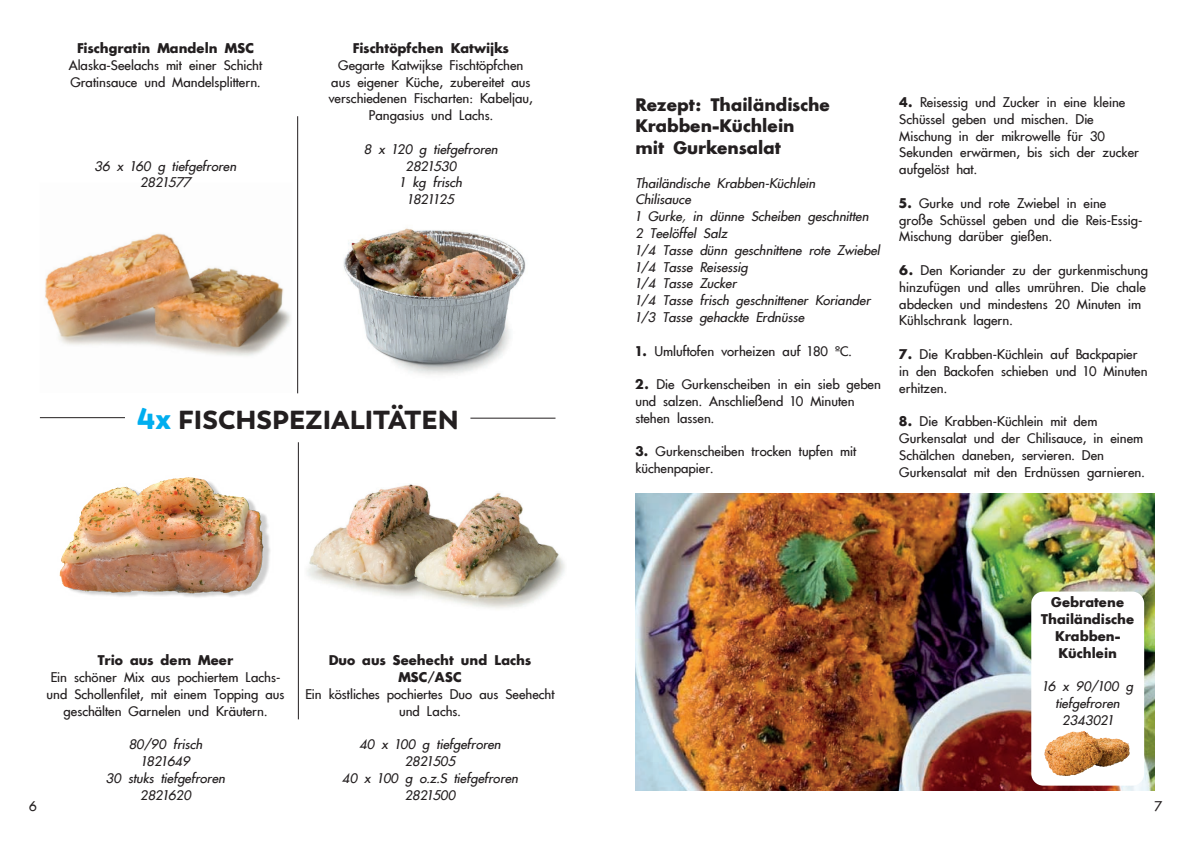
<style>
.page{position:relative;width:1191px;height:842px;background:#fff}
.page>*{position:absolute;margin:0;border:0;box-sizing:border-box;transform-origin:0 0}
.t1{font:900 26px "Boston";color:#231f20}
.t2{font:700 18px/21.6px "Intrepid";color:#231f20}
.t3{font:14px/16.8px "Intrepid";color:#231f20}
.t4{font:italic 14px/16.8px "Intrepid";color:#231f20;text-align:center}
.t5{font:700 14px/16.8px "Intrepid";color:#231f20;text-align:center}
.s1{font-size:30px;color:#00aeef}
.s2{font-weight:700}
</style>
<div class="page">
<img style="left:635px;top:493px;width:519px;height:298px">
<img style="left:45px;top:233px;width:246px;height:123px">
<img style="left:343px;top:228px;width:183px;height:147px">
<img style="left:59px;top:477px;width:211px;height:120px">
<img style="left:307px;top:484px;width:258px;height:125px">
<hr style="left:297px;top:116px;width:1px;height:277px;background:#231f20">
<hr style="left:298px;top:442px;width:1px;height:277px;background:#231f20">
<hr style="left:40px;top:417px;width:85px;height:1px;background:#231f20">
<hr style="left:470px;top:418px;width:85px;height:1px;background:#231f20">
<div style="left:1031px;top:591px;width:113px;height:195px;background:#fff;border-radius:12px"></div>
<img style="left:1044px;top:731px;width:86px;height:45px">
<p class="t5" style="left:77px;top:40px;width:178px">Fischgratin Mandeln MSC</p>
<p class="t3" style="left:69px;top:57px;width:195px">Alaska-Seelachs mit einer Schicht<br>Gratinsauce und Mandelsplittern.</p>
<p class="t4" style="left:95px;top:158px;width:143px">36 x 160 g tiefgefroren<br>2821577</p>
<p class="t5" style="left:353px;top:40px;width:157px">Fischtöpfchen Katwijks</p>
<p class="t3" style="left:329px;top:57px;width:206px;text-align:center">Gegarte Katwijkse Fischtöpfchen aus eigener Küche, zubereitet aus verschiedenen Fischarten: Kabeljau,<br>Pangasius und Lachs.</p>
<p class="t4" style="left:364px;top:141px;width:135px">8 x 120 g tiefgefroren<br>2821530<br>1 kg frisch<br>1821125</p>
<h1 class="t1" style="left:137px;top:403px;width:323px"><span class="s1">4x</span> FISCHSPEZIALITÄTEN</h1>
<p class="t2" style="left:635px;top:94px;width:196px">Rezept: Thailändische<br>Krabben-Küchlein<br>mit Gurkensalat</p>
<p class="t4" style="left:635px;top:175px;width:246px;text-align:left">Thailändische Krabben-Küchlein<br>Chilisauce<br>1 Gurke, in dünne Scheiben geschnitten<br>2 Teelöffel Salz<br>1/4 Tasse dünn geschnittene rote Zwiebel<br>1/4 Tasse Reisessig<br>1/4 Tasse Zucker<br>1/4 Tasse frisch geschnittener Koriander<br>1/3 Tasse gehackte Erdnüsse</p>
<p class="t3" style="left:635px;top:343px;width:218px"><span class="s2">1.</span> Umluftofen vorheizen auf 180 ºC.</p>
<p class="t3" style="left:635px;top:376px;width:247px"><span class="s2">2.</span> Die Gurkenscheiben in ein sieb geben und salzen. Anschließend 10 Minuten stehen lassen.</p>
<p class="t3" style="left:635px;top:444px;width:222px"><span class="s2">3.</span> Gurkenscheiben trocken tupfen mit küchenpapier.</p>
<p class="t3" style="left:899px;top:94px;width:241px"><span class="s2">4.</span> Reisessig und Zucker in eine kleine<br>Schüssel geben und mischen. Die<br>Mischung in der mikrowelle für 30<br>Sekunden erwärmen, bis sich der zucker aufgelöst hat.</p>
<p class="t3" style="left:899px;top:195px;width:244px"><span class="s2">5.</span> Gurke und rote Zwiebel in eine große Schüssel geben und die Reis-Essig-<br>Mischung darüber gießen.</p>
<p class="t3" style="left:899px;top:262px;width:250px"><span class="s2">6.</span> Den Koriander zu der gurkenmischung hinzufügen und alles umrühren. Die chale abdecken und mindestens 20 Minuten im Kühlschrank lagern.</p>
<p class="t3" style="left:899px;top:346px;width:250px"><span class="s2">7.</span> Die Krabben-Küchlein auf Backpapier in den Backofen schieben und 10 Minuten erhitzen.</p>
<p class="t3" style="left:899px;top:413px;width:247px"><span class="s2">8.</span> Die Krabben-Küchlein mit dem Gurkensalat und der Chilisauce, in einem Schälchen daneben, servieren. Den Gurkensalat mit den Erdnüssen garnieren.</p>
<p class="t5" style="left:1041px;top:594px;width:94px">Gebratene<br>Thailändische<br>Krabben-<br>Küchlein</p>
<p class="t4" style="left:1042px;top:678px;width:92px">16 x 90/100 g tiefgefroren<br>2343021</p>
<p class="t5" style="left:98px;top:652px;width:137px">Trio aus dem Meer</p>
<p class="t3" style="left:47px;top:669px;width:239px;text-align:center">Ein schöner Mix aus pochiertem Lachs&shy;und Schollenfilet, mit einem Topping aus geschälten Garnelen und Kräutern.</p>
<p class="t4" style="left:106px;top:737px;width:121px">80/90 frisch<br>1821649<br>30 stuks tiefgefroren<br>2821620</p>
<p class="t5" style="left:329px;top:652px;width:204px">Duo aus Seehecht und Lachs<br>MSC/ASC</p>
<p class="t3" style="left:305px;top:686px;width:251px;text-align:center">Ein köstliches pochiertes Duo aus Seehecht und Lachs.</p>
<p class="t4" style="left:342px;top:737px;width:178px">40 x 100 g tiefgefroren<br>2821505<br>40 x 100 g o.z.S tiefgefroren<br>2821500</p>
<p class="t3" style="left:29px;top:798px;width:9px">6</p>
<p class="t3" style="left:1154px;top:798px;width:9px">7</p>
</div>
